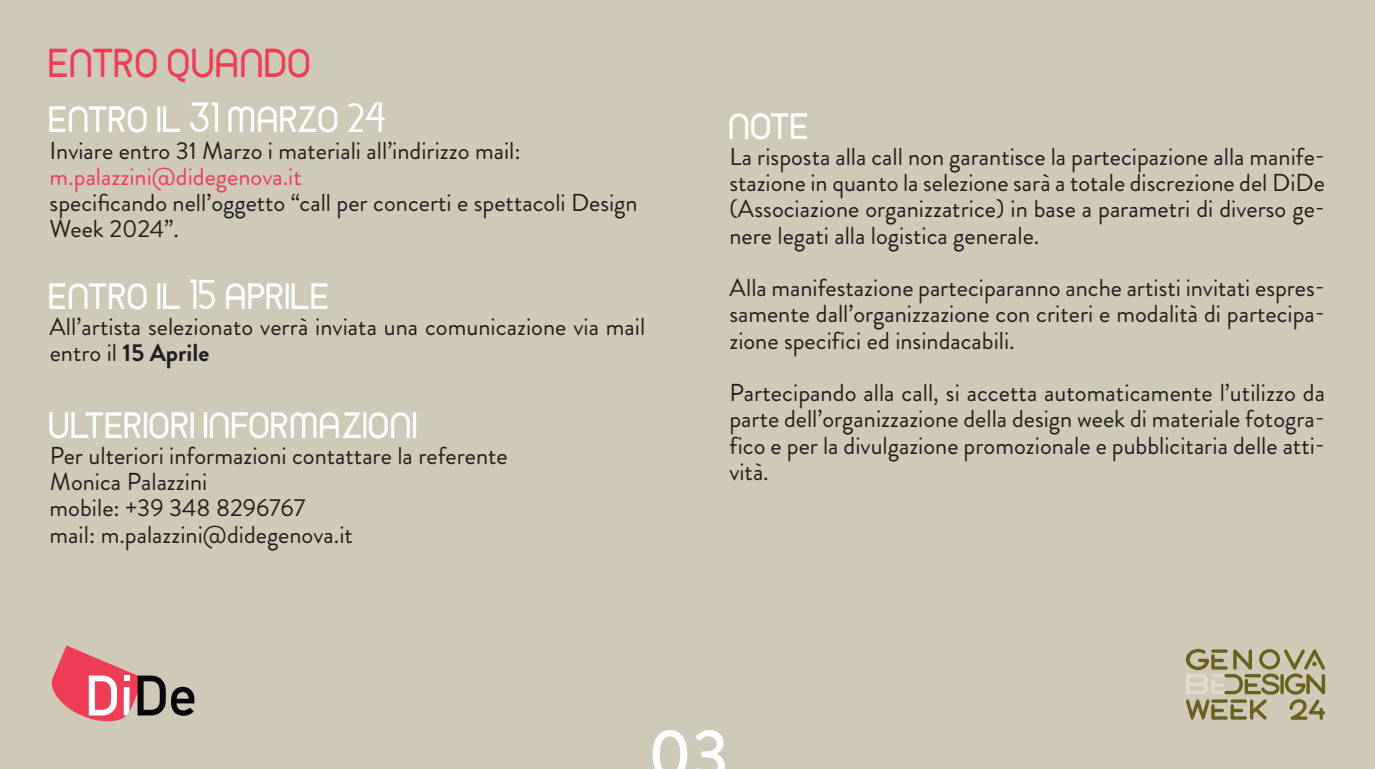
<style>
.page{position:relative;width:1375px;height:769px;background:#fff}
.page>*{position:absolute;margin:0;border:0;box-sizing:border-box;transform-origin:0 0}
.t1{font:500 70px "Brandon Grotesque";color:#fff}
.t2{font:700 38.5px "Time Burner";color:#ee3d56}
.t3{font:700 35px "Time Burner";color:#fff}
.t4{font:24.5px/26.2px "Brandon Grotesque";color:#231f20;text-align:justify}
.t5{font:24.5px "Brandon Grotesque";color:#ee3d56}
.s1{font-weight:700}
</style>
<div class="page">
<div style="left:0;top:0;width:1374px;height:769px;background:#cfc9b7"></div>
<svg style="left:1186px;top:649px;width:138px;height:71px"></svg>
<svg style="left:52px;top:645px;width:142px;height:76px"></svg>
<h2 class="t2" style="left:50px;top:41px;width:265px">ENTRO QUANDO</h2>
<h3 class="t3" style="left:50px;top:99px;width:340px">ENTRO IL 31 MARZO 24</h3>
<p class="t4" style="left:50px;top:141px;width:472px">Inviare entro 31 Marzo i materiali all’indirizzo mail:</p>
<p class="t5" style="left:50px;top:168px;width:254px">m.palazzini@didegenova.it</p>
<p class="t4" style="left:50px;top:193px;width:589px">specificando nell’oggetto “call per concerti e spettacoli Design<br>Week 2024”.</p>
<h3 class="t3" style="left:50px;top:276px;width:282px">ENTRO IL 15 APRILE</h3>
<p class="t4" style="left:50px;top:317px;width:597px">All’artista selezionato verrà inviata una comunicazione via mail entro il <span class="s1">15 Aprile</span></p>
<h3 class="t3" style="left:50px;top:404px;width:371px">ULTERIORI INFORMAZIONI</h3>
<p class="t4" style="left:50px;top:446px;width:459px;text-align:left">Per ulteriori informazioni contattare la referente<br>Monica Palazzini<br>mobile: +39 348 8296767<br>mail: m.palazzini@didegenova.it</p>
<h3 class="t3" style="left:729px;top:105px;width:82px">NOTE</h3>
<p class="t4" style="left:729px;top:147px;width:597px">La risposta alla call non garantisce la partecipazione alla manife&shy;stazione in quanto la selezione sarà a totale discrezione del DiDe (Associazione organizzatrice) in base a parametri di diverso ge&shy;nere legati alla logistica generale.</p>
<p class="t4" style="left:729px;top:278px;width:597px">Alla manifestazione parteciparanno anche artisti invitati espres&shy;samente dall’organizzazione con criteri e modalità di partecipa&shy;zione specifici ed insindacabili.</p>
<p class="t4" style="left:729px;top:383px;width:597px">Partecipando alla call, si accetta automaticamente l’utilizzo da parte dell’organizzazione della design week di materiale fotogra&shy;fico e per la divulgazione promozionale e pubblicitaria delle atti&shy;vità.</p>
<h1 class="t1" style="left:647px;top:729px;width:82px">03</h1>
</div>
